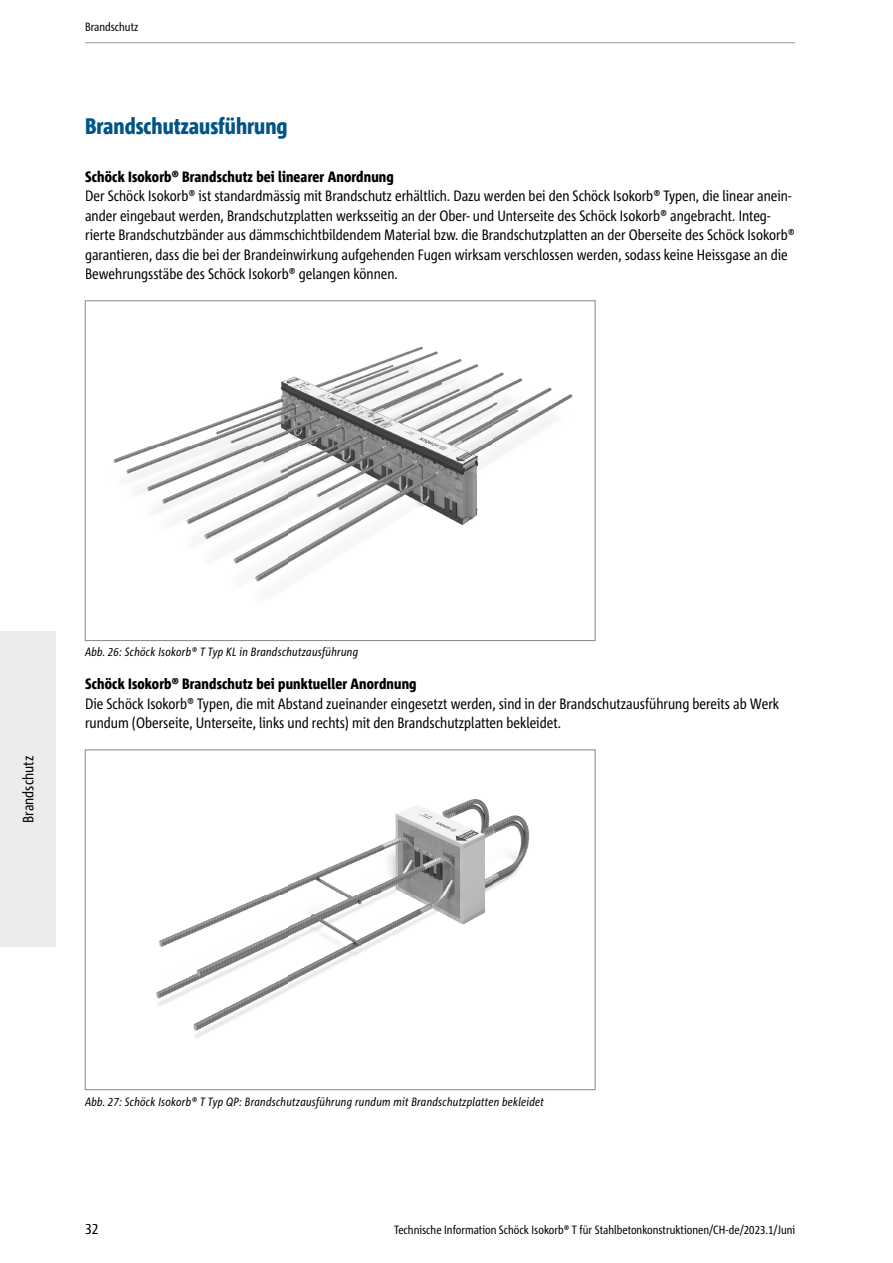
<style>
.page{position:relative;width:893px;height:1263px;background:#fff}
.page>*{position:absolute;margin:0;border:0;box-sizing:border-box;transform-origin:0 0}
.t1{font:800 condensed 22.5px "Corpid Schoeck";color:#005487}
.t2{font:condensed 15px/19.5px "Corpid Schoeck";color:#000}
.t3{font:800 condensed 15px "Corpid Schoeck";letter-spacing:.01em;color:#000}
.t4{font:italic condensed 12px "Corpid Schoeck";letter-spacing:.02em;color:#000}
.t5{font:condensed 12px "Corpid Schoeck";color:#000}
</style>
<div class="page">
<img style="left:113px;top:346px;width:460px;height:236px">
<img style="left:156px;top:799px;width:374px;height:239px">
<div style="left:0;top:631px;width:55px;height:316px;background:#ececed"></div>
<hr style="left:85px;top:42px;width:710px;height:1px;background:#9c9d9d">
<p class="t5" style="left:85px;top:19px;width:55px">Brandschutz</p>
<h1 class="t1" style="left:85px;top:112px;width:204px">Brandschutzausführung</h1>
<p class="t3" style="left:85px;top:167px;width:310px">Schöck Isokorb® Brandschutz bei linearer Anordnung</p>
<p class="t2" style="left:85px;top:186px;width:711px">Der Schöck Isokorb® ist standardmässig mit Brandschutz erhältlich. Dazu werden bei den Schöck Isokorb® Typen, die linear anein&shy;ander eingebaut werden, Brandschutzplatten werksseitig an der Ober- und Unterseite des Schöck Isokorb® angebracht. Integ&shy;rierte Brandschutzbänder aus dämmschichtbildendem Material bzw. die Brandschutzplatten an der Oberseite des Schöck Isokorb® garantieren, dass die bei der Brandeinwirkung aufgehenden Fugen wirksam verschlossen werden, sodass keine Heissgase an die Bewehrungsstäbe des Schöck Isokorb® gelangen können.</p>
<p class="t2" style="left:18px;top:823px;width:68px;rotate:-90deg">Brandschutz</p>
<p class="t4" style="left:85px;top:645px;width:275px">Abb. 26: Schöck Isokorb® T Typ KL in Brandschutzausführung</p>
<p class="t3" style="left:85px;top:675px;width:333px">Schöck Isokorb® Brandschutz bei punktueller Anordnung</p>
<p class="t2" style="left:85px;top:694px;width:696px">Die Schöck Isokorb® Typen, die mit Abstand zueinander eingesetzt werden, sind in der Brandschutzausführung bereits ab Werk rundum (Oberseite, Unterseite, links und rechts) mit den Brandschutzplatten bekleidet.</p>
<p class="t4" style="left:85px;top:1094px;width:460px">Abb. 27: Schöck Isokorb® T Typ QP: Brandschutzausführung rundum mit Brandschutzplatten bekleidet</p>
<p class="t2" style="left:85px;top:1219px;width:15px">32</p>
<p class="t5" style="left:394px;top:1222px;width:402px">Technische Information Schöck Isokorb® T für Stahlbetonkonstruktionen/CH-de/2023.1/Juni</p>
</div>
